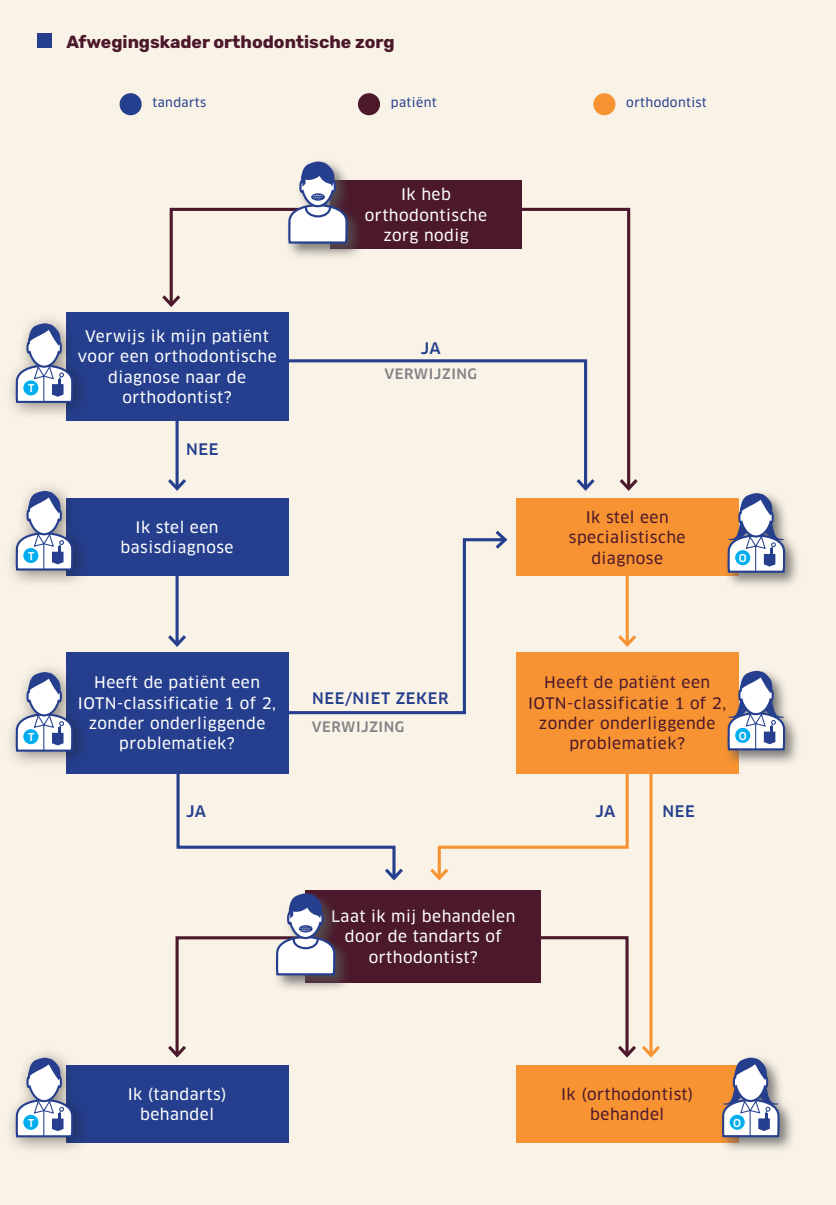
<style>
.page{position:relative;width:836px;height:1205px;background:#fff}
.page>*{position:absolute;margin:0;border:0;box-sizing:border-box;transform-origin:0 0}
.t1{font:700 17.5px "Rubik";color:#4b172a}
.t2{font:15.58px/20.3px "Clan OT News";letter-spacing:.03em;color:#fff;text-align:center}
.t3{font:15.58px/20.3px "Clan OT News";letter-spacing:.03em;color:#4c182b;text-align:center}
.t4{font:500 15.58px "Clan OT";letter-spacing:.04em;color:#253f8e}
.t5{font:500 14px "Clan OT";letter-spacing:.04em;color:#808285}
.t6{font:12.42px "Clan OT News";letter-spacing:.03em;color:#253f8e}
.t7{font:500 10.67px "Clan OT";color:#fff}
</style>
<div class="page">
<div style="left:0;top:0;width:835px;height:1204px;background:#f9f2e6"></div>
<div style="left:37px;top:33px;width:15px;height:15px;background:#253f8e"></div>
<div style="left:330px;top:180px;width:191px;height:69px;background:#4c182b"></div>
<div style="left:305px;top:890px;width:235px;height:92px;background:#4c182b"></div>
<div style="left:66px;top:312px;width:222px;height:108px;background:#253f8e"></div>
<div style="left:66px;top:652px;width:222px;height:121px;background:#253f8e"></div>
<div style="left:66px;top:498px;width:222px;height:78px;background:#253f8e"></div>
<div style="left:66px;top:1065px;width:222px;height:77px;background:#253f8e"></div>
<div style="left:515px;top:498px;width:223px;height:78px;background:#f79332"></div>
<div style="left:515px;top:1065px;width:223px;height:77px;background:#f79332"></div>
<div style="left:515px;top:652px;width:223px;height:121px;background:#f79332"></div>
<div style="left:4px;top:312px;width:87px;height:108px;background:#231f20;opacity:.5"></div>
<svg style="left:15px;top:322px;width:59px;height:82px"></svg>
<div style="left:23px;top:380px;width:15px;height:15px;background:#00aeef;border-radius:50%"></div>
<div style="left:4px;top:480px;width:87px;height:108px;background:#231f20;opacity:.5"></div>
<svg style="left:15px;top:490px;width:59px;height:82px"></svg>
<div style="left:23px;top:548px;width:15px;height:15px;background:#00aeef;border-radius:50%"></div>
<div style="left:4px;top:1046px;width:87px;height:109px;background:#231f20;opacity:.5"></div>
<svg style="left:15px;top:1056px;width:59px;height:82px"></svg>
<div style="left:23px;top:1114px;width:15px;height:15px;background:#00aeef;border-radius:50%"></div>
<div style="left:4px;top:661px;width:87px;height:108px;background:#231f20;opacity:.5"></div>
<svg style="left:15px;top:671px;width:59px;height:82px"></svg>
<div style="left:23px;top:729px;width:15px;height:15px;background:#00aeef;border-radius:50%"></div>
<div style="left:723px;top:489px;width:77px;height:100px;background:#57585a;opacity:.75"></div>
<svg style="left:723px;top:492px;width:66px;height:82px"></svg>
<div style="left:734px;top:550px;width:15px;height:15px;background:#00aeef;border-radius:50%"></div>
<div style="left:717px;top:1053px;width:78px;height:100px;background:#57585a;opacity:.75"></div>
<svg style="left:717px;top:1056px;width:67px;height:82px"></svg>
<div style="left:729px;top:1114px;width:15px;height:15px;background:#00aeef;border-radius:50%"></div>
<div style="left:723px;top:667px;width:77px;height:99px;background:#57585a;opacity:.75"></div>
<svg style="left:723px;top:670px;width:66px;height:81px"></svg>
<div style="left:734px;top:728px;width:15px;height:15px;background:#00aeef;border-radius:50%"></div>
<div style="left:284px;top:158px;width:80px;height:102px;background:#57585a;opacity:.75"></div>
<svg style="left:162px;top:161px;width:186px;height:146px"></svg>
<hr style="left:175px;top:406px;width:3px;height:82px;background:#253f8e">
<svg style="left:168px;top:476px;width:18px;height:15px"></svg>
<hr style="left:175px;top:541px;width:3px;height:103px;background:#253f8e">
<svg style="left:168px;top:632px;width:18px;height:15px"></svg>
<svg style="left:288px;top:536px;width:204px;height:179px"></svg>
<svg style="left:492px;top:530px;width:16px;height:19px"></svg>
<hr style="left:625px;top:569px;width:3px;height:75px;background:#f79332">
<svg style="left:618px;top:632px;width:19px;height:15px"></svg>
<svg style="left:430px;top:765px;width:200px;height:116px"></svg>
<svg style="left:175px;top:765px;width:228px;height:116px"></svg>
<hr style="left:649px;top:767px;width:3px;height:288px;background:#f79332">
<svg style="left:513px;top:934px;width:147px;height:124px"></svg>
<div style="left:272px;top:889px;width:79px;height:103px;background:#57585a;opacity:.75"></div>
<svg style="left:168px;top:892px;width:168px;height:166px"></svg>
<svg style="left:277px;top:358px;width:240px;height:63px"></svg>
<svg style="left:517px;top:206px;width:121px;height:285px"></svg>
<div style="left:119px;top:93px;width:23px;height:22px;background:#253f8e;border-radius:50%"></div>
<div style="left:593px;top:93px;width:22px;height:22px;background:#f79332;border-radius:50%"></div>
<div style="left:358px;top:93px;width:22px;height:22px;background:#4c182b;border-radius:50%"></div>
<p class="t1" style="left:66px;top:31px;width:329px">Afwegingskader orthodontische zorg</p>
<p class="t6" style="left:152px;top:95px;width:55px">tandarts</p>
<p class="t6" style="left:390px;top:95px;width:47px">patiënt</p>
<p class="t6" style="left:626px;top:95px;width:82px">orthodontist</p>
<p class="t2" style="left:365px;top:184px;width:124px">Ik heb orthodontische zorg nodig</p>
<p class="t7" style="left:28px;top:382px;width:8px">T</p>
<p class="t7" style="left:28px;top:550px;width:8px">T</p>
<p class="t2" style="left:77px;top:326px;width:201px">Verwijs ik mijn patiënt voor een orthodontische diagnose naar de orthodontist?</p>
<p class="t4" style="left:186px;top:440px;width:34px">NEE</p>
<p class="t2" style="left:120px;top:517px;width:114px">Ik stel een basisdiagnose</p>
<p class="t4" style="left:420px;top:339px;width:21px">JA</p>
<p class="t5" style="left:384px;top:366px;width:94px">VERWIJZING</p>
<p class="t3" style="left:568px;top:507px;width:118px">Ik stel een specialistische diagnose</p>
<p class="t7" style="left:738px;top:552px;width:9px">O</p>
<p class="t7" style="left:28px;top:731px;width:8px">T</p>
<p class="t2" style="left:78px;top:672px;width:200px">Heeft de patiënt een<br>IOTN-classificatie 1 of 2, zonder onderliggende problematiek?</p>
<p class="t4" style="left:186px;top:802px;width:21px">JA</p>
<p class="t4" style="left:312px;top:689px;width:138px">NEE/NIET ZEKER</p>
<p class="t5" style="left:311px;top:719px;width:94px">VERWIJZING</p>
<p class="t3" style="left:528px;top:672px;width:200px">Heeft de patiënt een<br>IOTN-classificatie 1 of 2, zonder onderliggende problematiek?</p>
<p class="t7" style="left:738px;top:729px;width:9px">O</p>
<p class="t4" style="left:595px;top:802px;width:21px">JA</p>
<p class="t4" style="left:662px;top:802px;width:34px">NEE</p>
<p class="t2" style="left:331px;top:906px;width:185px">Laat ik mij behandelen door de tandarts of orthodontist?</p>
<p class="t7" style="left:28px;top:1116px;width:8px">T</p>
<p class="t2" style="left:128px;top:1084px;width:100px">Ik (tandarts) behandel</p>
<p class="t3" style="left:560px;top:1084px;width:134px">Ik (orthodontist) behandel</p>
<p class="t7" style="left:732px;top:1116px;width:9px">O</p>
</div>
